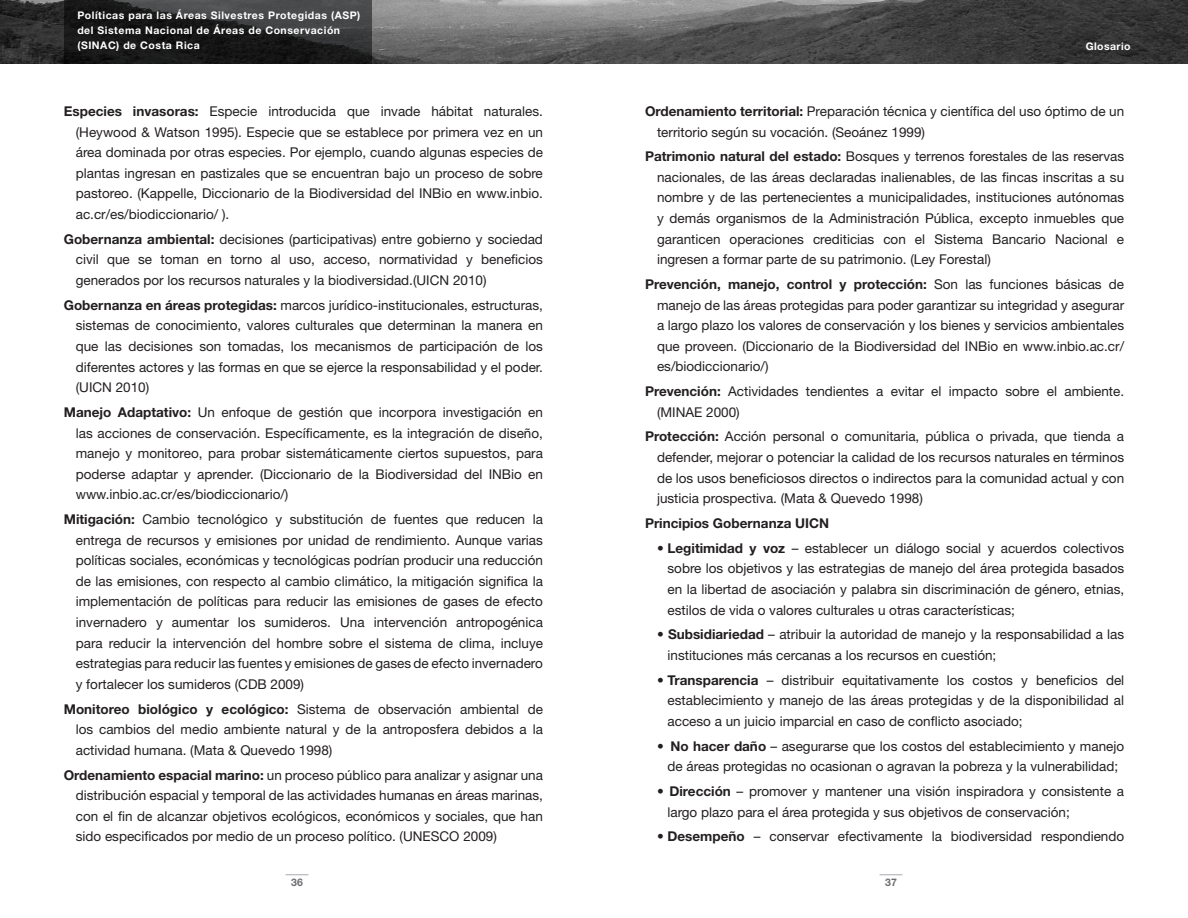
<style>
.page{position:relative;width:1188px;height:918px;background:#fff}
.page>*{position:absolute;margin:0;border:0;box-sizing:border-box;transform-origin:0 0}
.cuerpo_de_texto{font:13.5px/20.5px "Helvetica Neue LT Std";color:#231f20;text-align:justify}
.cuerpo_de_texto-2{font:700 13.5px "Helvetica Neue LT Std";color:#231f20}
.tabulado{font:700 10.5px/15px "Helvetica Neue LT Std";letter-spacing:.05em;color:#fff}
.t1{font:700 10.5px "Helvetica Neue LT Std";color:#6c6d70}
.s1{font-weight:700}
</style>
<div class="page">
<img style="left:0;top:0;width:1188px;height:64px">
<svg style="left:286px;top:874px;width:22px;height:1px"></svg>
<svg style="left:880px;top:874px;width:22px;height:1px"></svg>
<svg style="left:64px;top:0;width:308px;height:64px;background:#262727"></svg>
<p class="tabulado" style="left:77px;top:8px;width:285px">Políticas para las Áreas Silvestres Protegidas (ASP) del Sistema Nacional de Áreas de Conservación (SINAC) de Costa Rica</p>
<p class="cuerpo_de_texto" style="left:76px;top:101px;width:469px;text-indent:-12px"><span class="s1">Especies invasoras:</span> Especie introducida que invade hábitat naturales. (Heywood &amp; Watson 1995). Especie que se establece por primera vez en un área dominada por otras especies. Por ejemplo, cuando algunas especies de plantas ingresan en pastizales que se encuentran bajo un proceso de sobre pastoreo. (Kappelle, Diccionario de la Biodiversidad del INBio en www.inbio. ac.cr/es/biodiccionario/ ).</p>
<p class="cuerpo_de_texto" style="left:76px;top:228px;width:469px;text-indent:-12px"><span class="s1">Gobernanza ambiental:</span> decisiones (participativas) entre gobierno y sociedad civil que se toman en torno al uso, acceso, normatividad y beneficios generados por los recursos naturales y la biodiversidad.(UICN 2010)</p>
<p class="cuerpo_de_texto" style="left:76px;top:294px;width:469px;text-indent:-12px"><span class="s1">Gobernanza en áreas protegidas:</span> marcos jurídico-institucionales, estructuras, sistemas de conocimiento, valores culturales que determinan la manera en que las decisiones son tomadas, los mecanismos de participación de los diferentes actores y las formas en que se ejerce la responsabilidad y el poder. (UICN 2010)</p>
<p class="cuerpo_de_texto" style="left:76px;top:402px;width:469px;text-indent:-12px"><span class="s1">Manejo Adaptativo:</span> Un enfoque de gestión que incorpora investigación en las acciones de conservación. Específicamente, es la integración de diseño, manejo y monitoreo, para probar sistemáticamente ciertos supuestos, para poderse adaptar y aprender. (Diccionario de la Biodiversidad del INBio en www.inbio.ac.cr/es/biodiccionario/)</p>
<p class="cuerpo_de_texto" style="left:76px;top:509px;width:469px;text-indent:-12px"><span class="s1">Mitigación:</span> Cambio tecnológico y substitución de fuentes que reducen la entrega de recursos y emisiones por unidad de rendimiento. Aunque varias políticas sociales, económicas y tecnológicas podrían producir una reducción de las emisiones, con respecto al cambio climático, la mitigación significa la implementación de políticas para reducir las emisiones de gases de efecto invernadero y aumentar los sumideros. Una intervención antropogénica para reducir la intervención del hombre sobre el sistema de clima, incluye estrategias para reducir las fuentes y emisiones de gases de efecto invernadero y fortalecer los sumideros (CDB 2009)</p>
<p class="cuerpo_de_texto" style="left:76px;top:698px;width:469px;text-indent:-12px"><span class="s1">Monitoreo biológico y ecológico:</span> Sistema de observación ambiental de los cambios del medio ambiente natural y de la antroposfera debidos a la actividad humana. (Mata &amp; Quevedo 1998)</p>
<p class="cuerpo_de_texto" style="left:76px;top:764px;width:469px;text-indent:-12px"><span class="s1">Ordenamiento espacial marino:</span> un proceso público para analizar y asignar una distribución espacial y temporal de las actividades humanas en áreas marinas, con el fin de alcanzar objetivos ecológicos, económicos y sociales, que han sido especificados por medio de un proceso político. (UNESCO 2009)</p>
<p class="tabulado" style="left:1086px;top:38px;width:46px">Glosario</p>
<p class="cuerpo_de_texto" style="left:657px;top:101px;width:469px;text-indent:-12px"><span class="s1">Ordenamiento territorial:</span> Preparación técnica y científica del uso óptimo de un territorio según su vocación. (Seoánez 1999)</p>
<p class="cuerpo_de_texto" style="left:657px;top:146px;width:469px;text-indent:-12px"><span class="s1">Patrimonio natural del estado:</span> Bosques y terrenos forestales de las reservas nacionales, de las áreas declaradas inalienables, de las fincas inscritas a su nombre y de las pertenecientes a municipalidades, instituciones autónomas y demás organismos de la Administración Pública, excepto inmuebles que garanticen operaciones crediticias con el Sistema Bancario Nacional e ingresen a formar parte de su patrimonio. (Ley Forestal)</p>
<p class="cuerpo_de_texto" style="left:657px;top:274px;width:469px;text-indent:-12px"><span class="s1">Prevención, manejo, control y protección:</span> Son las funciones básicas de manejo de las áreas protegidas para poder garantizar su integridad y asegurar a largo plazo los valores de conservación y los bienes y servicios ambientales que proveen. (Diccionario de la Biodiversidad del INBio en www.inbio.ac.cr/ es/biodiccionario/)</p>
<p class="cuerpo_de_texto" style="left:657px;top:381px;width:469px;text-indent:-12px"><span class="s1">Prevención:</span> Actividades tendientes a evitar el impacto sobre el ambiente. (MINAE 2000)</p>
<p class="cuerpo_de_texto" style="left:657px;top:426px;width:469px;text-indent:-12px"><span class="s1">Protección:</span> Acción personal o comunitaria, pública o privada, que tienda a defender, mejorar o potenciar la calidad de los recursos naturales en términos de los usos beneficiosos directos o indirectos para la comunidad actual y con justicia prospectiva. (Mata &amp; Quevedo 1998)</p>
<p class="cuerpo_de_texto-2" style="left:645px;top:515px;width:186px">Principios Gobernanza UICN</p>
<p class="cuerpo_de_texto" style="left:668px;top:538px;width:458px;text-indent:-10px">• <span class="s1">Legitimidad y voz</span> – establecer un diálogo social y acuerdos colectivos sobre los objetivos y las estrategias de manejo del área protegida basados en la libertad de asociación y palabra sin discriminación de género, etnias, estilos de vida o valores culturales u otras características;</p>
<p class="cuerpo_de_texto" style="left:668px;top:624px;width:458px;text-indent:-10px">• <span class="s1">Subsidiariedad</span> – atribuir la autoridad de manejo y la responsabilidad a las instituciones más cercanas a los recursos en cuestión;</p>
<p class="cuerpo_de_texto" style="left:668px;top:669px;width:458px;text-indent:-10px">• <span class="s1">Transparencia</span> – distribuir equitativamente los costos y beneficios del establecimiento y manejo de las áreas protegidas y de la disponibilidad al acceso a un juicio imparcial en caso de conflicto asociado;</p>
<p class="cuerpo_de_texto" style="left:657px;top:735px;width:469px;text-align:center">• <span class="s1">No hacer daño</span> – asegurarse que los costos del establecimiento y manejo de áreas protegidas no ocasionan o agravan la pobreza y la vulnerabilidad;</p>
<p class="cuerpo_de_texto" style="left:668px;top:781px;width:458px;text-indent:-10px">• <span class="s1">Dirección</span> – promover y mantener una visión inspiradora y consistente a largo plazo para el área protegida y sus objetivos de conservación;</p>
<p class="cuerpo_de_texto" style="left:657px;top:826px;width:469px"><span class="s1">• Desempeño</span> – conservar efectivamente la biodiversidad respondiendo</p>
<p class="t1" style="left:291px;top:876px;width:13px">36</p>
<p class="t1" style="left:885px;top:876px;width:13px">37</p>
</div>
